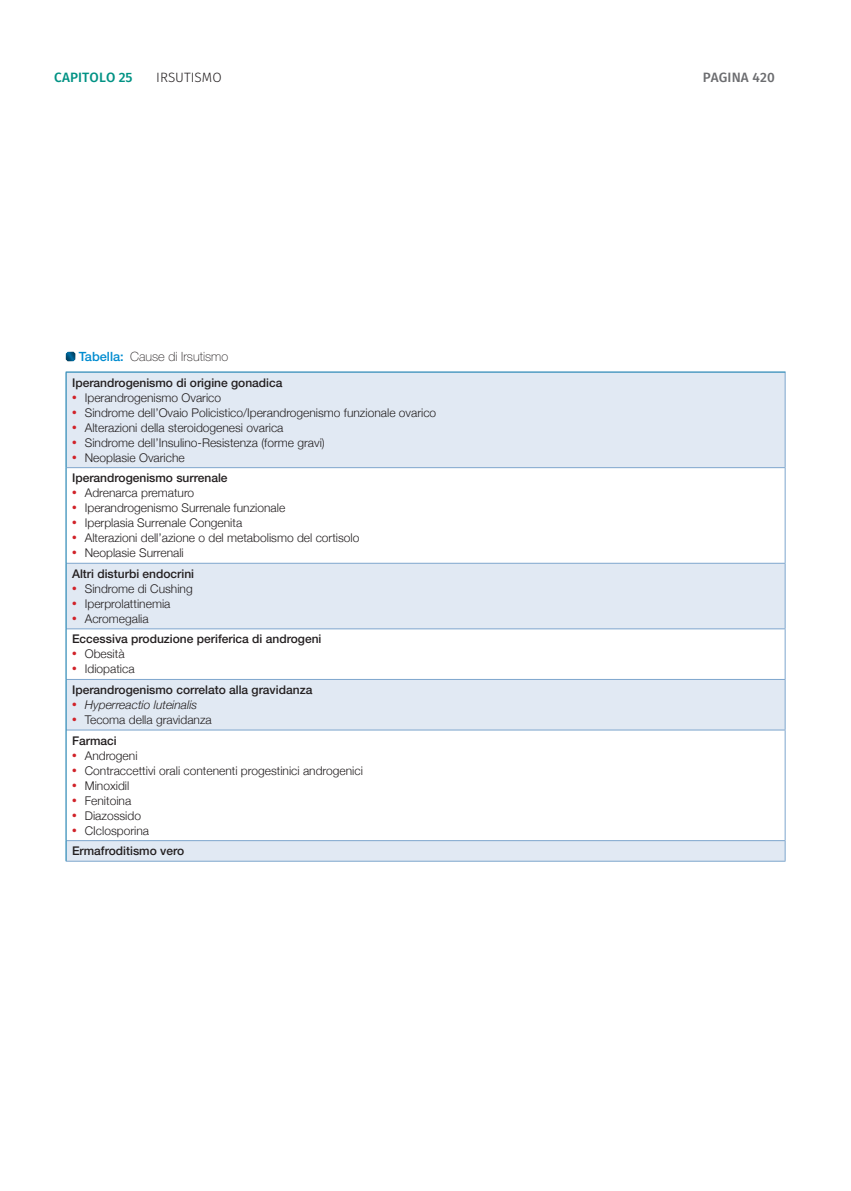
<style>
.page{position:relative;width:851px;height:1191px;background:#fff}
.page>*{position:absolute;margin:0;border:0;box-sizing:border-box;transform-origin:0 0}
.t1{font:500 13.5px "Fira Sans";letter-spacing:.01em;color:#009284}
.t2{font:300 13.5px "Fira Sans";color:#231f20}
.t3{font:500 13.5px "Fira Sans";letter-spacing:.01em;color:#6c6d70}
.t4{font:100 12.75px "Helvetica Neue LT Std";color:#231f20}
.t5{font:300 12px "Helvetica Neue";color:#231f20}
.t6{font:500 12px "Helvetica Neue LT Std";color:#231f20}
.t7{font:italic 300 12px "Helvetica Neue";color:#231f20}
.s1{font-weight:500;color:#008cd0}
.s2{font-family:"Fira Sans";font-weight:600;font-size:13.5px;color:#d1232a}
.s3{font-family:"Fira Sans";font-weight:600;font-style:normal;font-size:13.5px;color:#d1232a}
</style>
<div class="page">
<div style="left:65px;top:351px;width:13px;height:12px;background:#231f20;opacity:.5"></div>
<svg style="left:67px;top:373px;width:717px;height:488px"></svg>
<hr style="left:784px;top:372px;width:1px;height:95px;background:#7ea6cd">
<hr style="left:784px;top:468px;width:1px;height:95px;background:#7ea6cd">
<hr style="left:66px;top:563px;width:719px;height:1px;background:#7ea6cd">
<hr style="left:784px;top:563px;width:1px;height:65px;background:#7ea6cd">
<hr style="left:66px;top:628px;width:719px;height:1px;background:#7ea6cd">
<hr style="left:784px;top:629px;width:1px;height:50px;background:#7ea6cd">
<hr style="left:66px;top:679px;width:719px;height:1px;background:#7ea6cd">
<hr style="left:784px;top:680px;width:1px;height:49px;background:#7ea6cd">
<hr style="left:66px;top:729px;width:719px;height:1px;background:#7ea6cd">
<hr style="left:784px;top:730px;width:1px;height:110px;background:#7ea6cd">
<hr style="left:66px;top:840px;width:719px;height:1px;background:#7ea6cd">
<svg style="left:784px;top:841px;width:1px;height:20px"></svg>
<hr style="left:66px;top:861px;width:719px;height:1px;background:#7ea6cd">
<hr style="left:66px;top:372px;width:719px;height:1px;background:#0070a7">
<hr style="left:66px;top:372px;width:1px;height:95px;background:#0070a7">
<hr style="left:66px;top:467px;width:719px;height:1px;background:#7ea6cd">
<hr style="left:66px;top:467px;width:1px;height:96px;background:#0070a7">
<hr style="left:66px;top:563px;width:1px;height:66px;background:#0070a7">
<hr style="left:66px;top:629px;width:1px;height:50px;background:#0070a7">
<hr style="left:66px;top:679px;width:1px;height:51px;background:#0070a7">
<hr style="left:66px;top:730px;width:1px;height:110px;background:#0070a7">
<svg style="left:66px;top:840px;width:1px;height:21px"></svg>
<p class="t1" style="left:54px;top:66px;width:80px">CAPITOLO 25</p>
<p class="t2" style="left:156px;top:67px;width:67px">IRSUTISMO</p>
<p class="t3" style="left:702px;top:66px;width:73px">PAGINA 420</p>
<p class="t4" style="left:79px;top:349px;width:151px"><span class="s1">Tabella:</span> Cause di Irsutismo</p>
<p class="t6" style="left:72px;top:375px;width:212px">Iperandrogenismo di origine gonadica</p>
<p class="t5" style="left:72px;top:388px;width:151px"><span class="s2">•</span> Iperandrogenismo Ovarico</p>
<p class="t5" style="left:72px;top:403px;width:365px"><span class="s2">•</span> Sindrome dell’Ovaio Policistico/Iperandrogenismo funzionale ovarico</p>
<p class="t5" style="left:72px;top:418px;width:213px"><span class="s2">•</span> Alterazioni della steroidogenesi ovarica</p>
<p class="t5" style="left:72px;top:433px;width:254px"><span class="s2">•</span> Sindrome dell’Insulino-Resistenza (forme gravi)</p>
<p class="t5" style="left:72px;top:448px;width:114px"><span class="s2">•</span> Neoplasie Ovariche</p>
<p class="t6" style="left:72px;top:471px;width:157px">Iperandrogenismo surrenale</p>
<p class="t5" style="left:72px;top:483px;width:124px"><span class="s2">•</span> Adrenarca prematuro</p>
<p class="t5" style="left:72px;top:498px;width:215px"><span class="s2">•</span> Iperandrogenismo Surrenale funzionale</p>
<p class="t5" style="left:72px;top:513px;width:172px"><span class="s2">•</span> Iperplasia Surrenale Congenita</p>
<p class="t5" style="left:72px;top:528px;width:289px"><span class="s2">•</span> Alterazioni dell’azione o del metabolismo del cortisolo</p>
<p class="t5" style="left:72px;top:543px;width:113px"><span class="s2">•</span> Neoplasie Surrenali</p>
<p class="t6" style="left:72px;top:566px;width:124px">Altri disturbi endocrini</p>
<p class="t5" style="left:72px;top:579px;width:122px"><span class="s2">•</span> Sindrome di Cushing</p>
<p class="t5" style="left:72px;top:594px;width:100px"><span class="s2">•</span> Iperprolattinemia</p>
<p class="t5" style="left:72px;top:609px;width:78px"><span class="s2">•</span> Acromegalia</p>
<p class="t6" style="left:72px;top:632px;width:251px">Eccessiva produzione periferica di androgeni</p>
<p class="t5" style="left:72px;top:644px;width:54px"><span class="s2">•</span> Obesità</p>
<p class="t5" style="left:72px;top:659px;width:64px"><span class="s2">•</span> Idiopatica</p>
<p class="t6" style="left:72px;top:682px;width:242px">Iperandrogenismo correlato alla gravidanza</p>
<p class="t7" style="left:72px;top:695px;width:127px"><span class="s3">•</span> Hyperreactio luteinalis</p>
<p class="t5" style="left:72px;top:710px;width:141px"><span class="s2">•</span> Tecoma della gravidanza</p>
<p class="t6" style="left:72px;top:733px;width:46px">Farmaci</p>
<p class="t5" style="left:72px;top:745px;width:67px"><span class="s2">•</span> Androgeni</p>
<p class="t5" style="left:72px;top:760px;width:292px"><span class="s2">•</span> Contraccettivi orali contenenti progestinici androgenici</p>
<p class="t5" style="left:72px;top:775px;width:59px"><span class="s2">•</span> Minoxidil</p>
<p class="t5" style="left:72px;top:790px;width:61px"><span class="s2">•</span> Fenitoina</p>
<p class="t5" style="left:72px;top:805px;width:70px"><span class="s2">•</span> Diazossido</p>
<p class="t5" style="left:72px;top:820px;width:78px"><span class="s2">•</span> CIclosporina</p>
<p class="t6" style="left:72px;top:843px;width:114px">Ermafroditismo vero</p>
</div>
